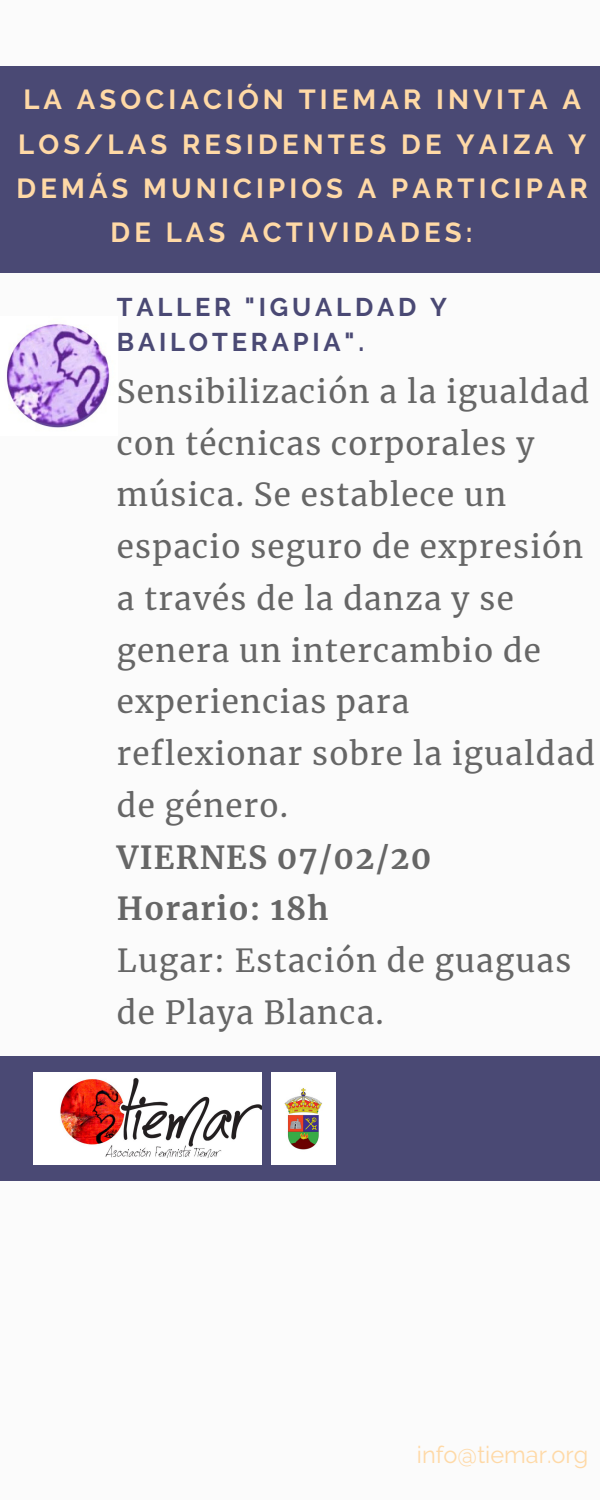
<style>
.page{position:relative;width:600px;height:1500px;background:#fbfbfb}
.page>*{position:absolute;margin:0;border:0;box-sizing:border-box;transform-origin:0 0}
.t1{font:31.4px/51.8px "Merriweather";letter-spacing:.04em;color:#666}
.t2{font:700 31.4px/51.8px "Merriweather";letter-spacing:.04em;color:#666}
.t3{font:700 27.5px "Raleway";letter-spacing:.15em;color:#ffd9a6}
.t4{font:700 25.5px/35.2px "Raleway";letter-spacing:.15em;color:#4a4974}
.t5{font:23.6px "Raleway";color:#ffd9a6}
</style>
<div class="page">
<div style="left:0;top:66px;width:600px;height:207px;background:#4a4974"></div>
<div style="left:0;top:1056px;width:600px;height:125px;background:#4a4974"></div>
<img style="left:34px;top:1073px;width:228px;height:91px">
<img style="left:7px;top:324px;width:103px;height:104px">
<img style="left:271px;top:1073px;width:65px;height:91px">
<p class="t3" style="left:23px;top:83px;width:559px">LA ASOCIACIÓN TIEMAR INVITA A</p>
<p class="t3" style="left:18px;top:128px;width:570px">LOS/LAS RESIDENTES DE YAIZA Y</p>
<p class="t3" style="left:17px;top:172px;width:573px">DEMÁS MUNICIPIOS A PARTICIPAR</p>
<p class="t3" style="left:111px;top:216px;width:363px">DE LAS ACTIVIDADES:</p>
<p class="t4" style="left:117px;top:290px;width:332px">TALLER "IGUALDAD Y<br>BAILOTERAPIA".</p>
<p class="t1" style="left:117px;top:366px;width:480px">Sensibilización a la igualdad con técnicas corporales y música. Se establece un espacio seguro de expresión a través de la danza y se genera un intercambio de experiencias para reflexionar sobre la igualdad de género.</p>
<p class="t2" style="left:117px;top:832px;width:316px">VIERNES 07/02/20<br>Horario: 18h</p>
<p class="t1" style="left:117px;top:935px;width:456px">Lugar: Estación de guaguas de Playa Blanca.</p>
<p class="t5" style="left:417px;top:1440px;width:173px">info@tiemar.org</p>
</div>
